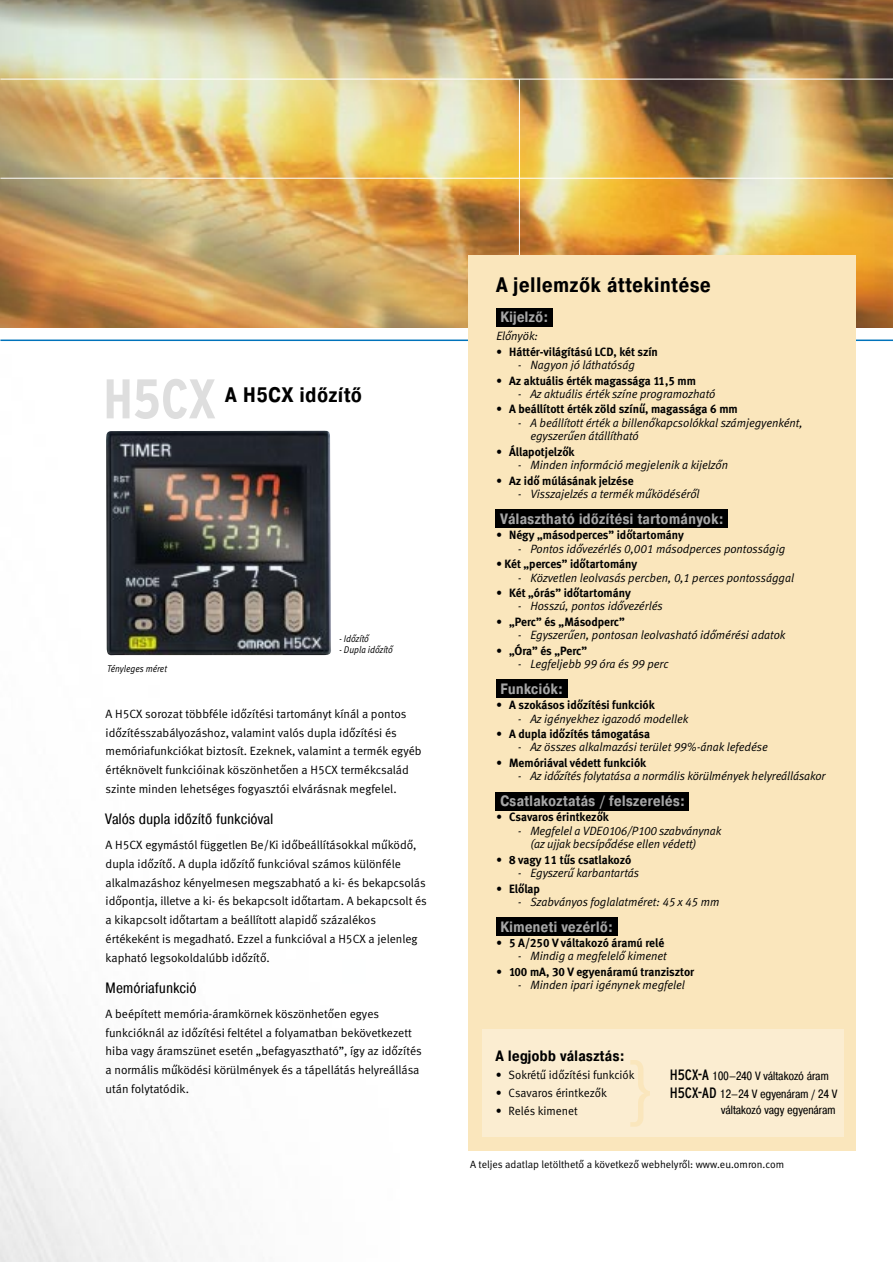
<style>
.page{position:relative;width:893px;height:1262px;background:#fff}
.page>*{position:absolute;margin:0;border:0;box-sizing:border-box;transform-origin:0 0}
.t1{font:75px "Meta Normal CELF";color:#fae6bc}
.t2{font:700 condensed 55.65px "Interstate";color:#dedede}
.t3{font:700 21px "Pragmatica Cond E";letter-spacing:.04em;color:#000}
.t4{font:700 15px "Pragmatica Cond E";letter-spacing:.03em;color:#a6a6a6}
.t5{font:15px "Pragmatica Cond E";letter-spacing:.035em;color:#000}
.t6{font:700 15px "Pragmatica Cond E";letter-spacing:.03em;color:#000}
.t7{font:12px/18.8px "Meta Normal CELF";color:#000}
.t8{font:italic 12px/13.5px "Meta Normal CELF";color:#000}
.t9{font:12px "Meta Bold CELF";color:#000}
.t10{font:12px/18px "Pragmatica Cond E";letter-spacing:.015em;color:#000}
.t11{font:10.5px "Meta Normal CELF";color:#000}
.t12{font:italic 9.75px "Meta Normal CELF";color:#000;scale:.9 1}
.s1{font-family:"Interstate";font-stretch:condensed;font-size:15px}
</style>
<div class="page">
<img style="left:0;top:327px;width:520px;height:934px">
<img style="left:0;top:0;width:892px;height:327px">
<hr style="left:0;top:79px;width:892px;height:1px;background:#fff">
<hr style="left:0;top:178px;width:892px;height:1px;background:#fff">
<hr style="left:519px;top:79px;width:1px;height:249px;background:#fff">
<hr style="left:0;top:339px;width:892px;height:2px;background:#0073bb">
<img style="left:106px;top:430px;width:226px;height:227px">
<div style="left:468px;top:255px;width:387px;height:895px;background:#fae6bc"></div>
<div style="left:482px;top:1028px;width:361px;height:108px;background:#fbedd1"></div>
<div style="left:496px;top:308px;width:56px;height:18px;background:#000"></div>
<div style="left:496px;top:510px;width:232px;height:18px;background:#000"></div>
<div style="left:496px;top:680px;width:71px;height:18px;background:#000"></div>
<div style="left:496px;top:792px;width:193px;height:18px;background:#000"></div>
<div style="left:496px;top:917px;width:121px;height:18px;background:#000"></div>
<h2 class="t2" style="left:103px;top:378px;width:115px">H5CX</h2>
<h3 class="t3" style="left:226px;top:387px;width:138px">A H5CX időzítő</h3>
<p class="t12" style="left:107px;top:664px;width:68px">Tényleges méret</p>
<p class="t12" style="left:339px;top:634px;width:35px">- Időzítő</p>
<p class="t12" style="left:339px;top:646px;width:61px">- Dupla időzítő</p>
<p class="t7" style="left:106px;top:705px;width:317px">A H5CX sorozat többféle időzítési tartományt kínál a pontos időzítésszabályozáshoz, valamint valós dupla időzítési és memóriafunkciókat biztosít. Ezeknek, valamint a termék egyéb értéknövelt funkcióinak köszönhetően a H5CX termékcsalád szinte minden lehetséges fogyasztói elvárásnak megfelel.</p>
<p class="t5" style="left:106px;top:813px;width:169px">Valós dupla időzítő funkcióval</p>
<p class="t7" style="left:106px;top:836px;width:323px">A H5CX egymástól független Be/Ki időbeállításokkal működő, dupla időzítő. A dupla időzítő funkcióval számos különféle alkalmazáshoz kényelmesen megszabható a ki- és bekapcsolás időpontja, illetve a ki- és bekapcsolt időtartam. A bekapcsolt és a kikapcsolt időtartam a beállított alapidő százalékos értékeként is megadható. Ezzel a funkcióval a H5CX a jelenleg kapható legsokoldalúbb időzítő.</p>
<p class="t5" style="left:106px;top:982px;width:92px">Memóriafunkció</p>
<p class="t7" style="left:106px;top:1005px;width:318px">A beépített memória-áramkörnek köszönhetően egyes funkcióknál az időzítési feltétel a folyamatban bekövetkezett hiba vagy áramszünet esetén „befagyasztható”, így az időzítés a normális működési körülmények és a tápellátás helyreállása után folytatódik.</p>
<h3 class="t3" style="left:496px;top:277px;width:216px">A jellemzők áttekintése</h3>
<p class="t4" style="left:500px;top:311px;width:50px">Kijelző:</p>
<p class="t8" style="left:496px;top:330px;width:43px">Előnyök:</p>
<p class="t9" style="left:496px;top:347px;width:163px">• Háttér-világítású LCD, két szín</p>
<p class="t8" style="left:517px;top:359px;width:119px">- Nagyon jó láthatóság</p>
<p class="t9" style="left:496px;top:376px;width:201px">• Az aktuális érték magassága 11,5 mm</p>
<p class="t8" style="left:517px;top:388px;width:199px">- Az aktuális érték színe programozható</p>
<p class="t9" style="left:496px;top:404px;width:243px">• A beállított érték zöld színű, magassága 6 mm</p>
<p class="t8" style="left:530px;top:417px;width:274px;text-indent:-13px">- A beállított érték a billenőkapcsolókkal számjegyenként, egyszerűen átállítható</p>
<p class="t9" style="left:496px;top:447px;width:80px">• Állapotjelzők</p>
<p class="t8" style="left:517px;top:459px;width:212px">- Minden információ megjelenik a kijelzőn</p>
<p class="t9" style="left:496px;top:476px;width:139px">• Az idő múlásának jelzése</p>
<p class="t8" style="left:517px;top:488px;width:183px">- Visszajelzés a termék működéséről</p>
<p class="t4" style="left:500px;top:513px;width:225px">Választható időzítési tartományok:</p>
<p class="t9" style="left:496px;top:530px;width:189px">• Négy „másodperces” időtartomány</p>
<p class="t8" style="left:517px;top:543px;width:269px">- Pontos idővezérlés 0,001 másodperces pontosságig</p>
<p class="t9" style="left:496px;top:559px;width:142px">• Két „perces” időtartomány</p>
<p class="t8" style="left:517px;top:571px;width:278px">- Közvetlen leolvasás percben, 0,1 perces pontossággal</p>
<p class="t9" style="left:496px;top:588px;width:136px">• Két „órás” időtartomány</p>
<p class="t8" style="left:517px;top:600px;width:147px">- Hosszú, pontos idővezérlés</p>
<p class="t9" style="left:496px;top:617px;width:130px">• „Perc” és „Másodperc”</p>
<p class="t8" style="left:517px;top:629px;width:269px">- Egyszerűen, pontosan leolvasható időmérési adatok</p>
<p class="t9" style="left:496px;top:646px;width:92px">• „Óra” és „Perc”</p>
<p class="t8" style="left:517px;top:658px;width:152px">- Legfeljebb 99 óra és 99 perc</p>
<p class="t4" style="left:500px;top:683px;width:64px">Funkciók:</p>
<p class="t9" style="left:496px;top:700px;width:160px">• A szokásos időzítési funkciók</p>
<p class="t8" style="left:517px;top:712px;width:172px">- Az igényekhez igazodó modellek</p>
<p class="t9" style="left:496px;top:729px;width:155px">• A dupla időzítés támogatása</p>
<p class="t8" style="left:517px;top:741px;width:252px">- Az összes alkalmazási terület 99%-ának lefedése</p>
<p class="t9" style="left:496px;top:758px;width:151px">• Memóriával védett funkciók</p>
<p class="t8" style="left:517px;top:770px;width:309px">- Az időzítés folytatása a normális körülmények helyreállásakor</p>
<p class="t4" style="left:500px;top:795px;width:186px">Csatlakoztatás / felszerelés:</p>
<p class="t9" style="left:496px;top:812px;width:114px">• Csavaros érintkezők</p>
<p class="t8" style="left:530px;top:825px;width:192px;text-indent:-13px">- Megfelel a VDE0106/P100 szabványnak (az ujjak becsípődése ellen védett)</p>
<p class="t9" style="left:496px;top:854px;width:136px">• 8 vagy 11 tűs csatlakozó</p>
<p class="t8" style="left:517px;top:867px;width:123px">- Egyszerű karbantartás</p>
<p class="t9" style="left:496px;top:883px;width:45px">• Előlap</p>
<p class="t8" style="left:517px;top:896px;width:203px">- Szabványos foglalatméret: 45 x 45 mm</p>
<p class="t4" style="left:500px;top:920px;width:114px">Kimeneti vezérlő:</p>
<p class="t9" style="left:496px;top:938px;width:169px">• 5 A/250 V váltakozó áramú relé</p>
<p class="t8" style="left:517px;top:950px;width:151px">- Mindig a megfelelő kimenet</p>
<p class="t9" style="left:496px;top:967px;width:199px">• 100 mA, 30 V egyenáramú tranzisztor</p>
<p class="t8" style="left:517px;top:979px;width:169px">- Minden ipari igénynek megfelel</p>
<p class="t6" style="left:496px;top:1049px;width:130px">A legjobb választás:</p>
<p class="t7" style="left:496px;top:1066px;width:140px">• Sokrétű időzítési funkciók</p>
<p class="t7" style="left:496px;top:1084px;width:113px">• Csavaros érintkezők</p>
<p class="t7" style="left:496px;top:1102px;width:83px">• Relés kimenet</p>
<h1 class="t1" style="left:628px;top:1060px;width:26px">}</h1>
<p class="t10" style="left:669px;top:1067px;width:169px"><span class="s1">H5CX-A</span> 100–240 V váltakozó áram<br><span class="s1">H5CX-AD</span> 12–24 V egyenáram / 24 V</p>
<p class="t10" style="left:721px;top:1101px;width:116px">váltakozó vagy egyenáram</p>
<p class="t11" style="left:470px;top:1160px;width:315px">A teljes adatlap letölthető a következő webhelyről: www.eu.omron.com</p>
</div>
